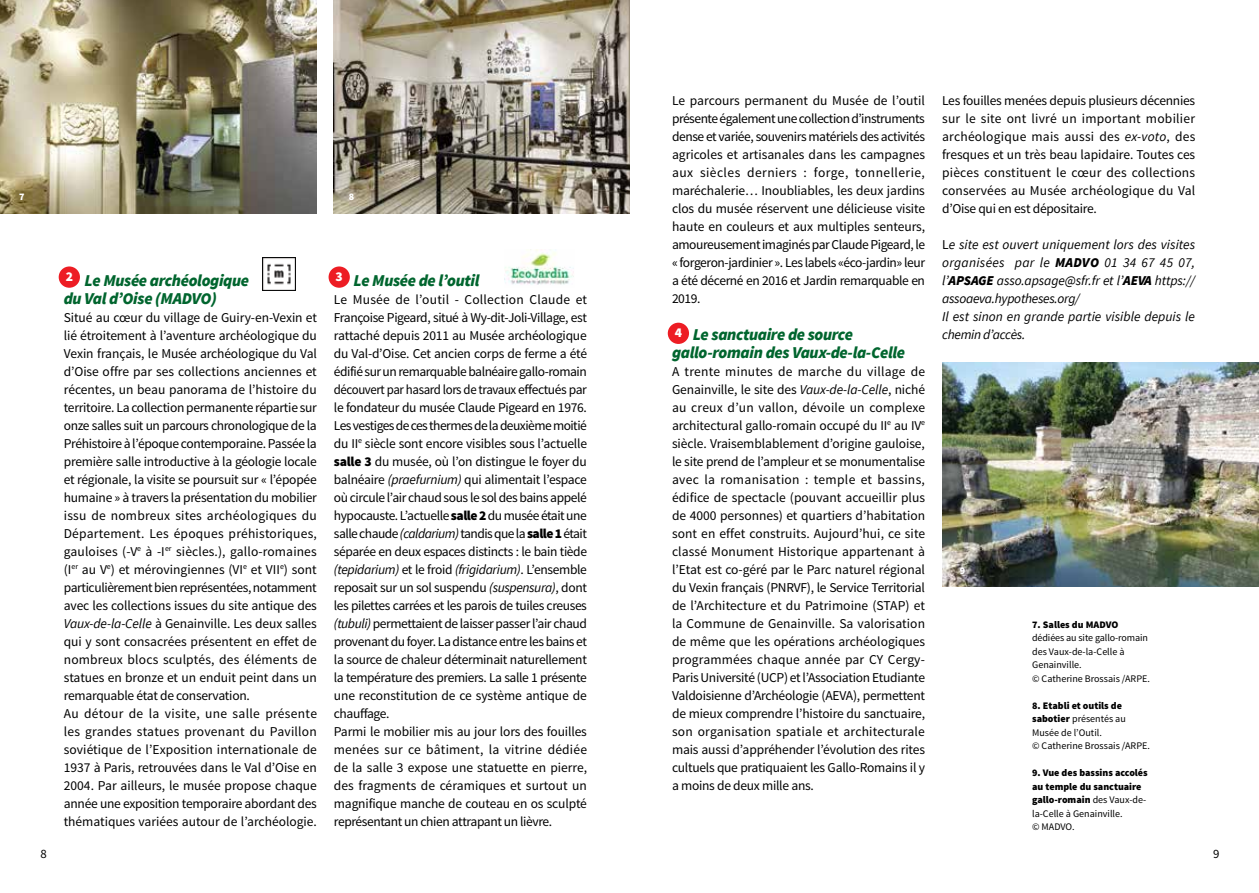
<style>
.page{position:relative;width:1259px;height:893px;background:#fff}
.page>*{position:absolute;margin:0;border:0;box-sizing:border-box;transform-origin:0 0}
.t1{font:italic 900 16.5px/18px "Source Sans Pro";letter-spacing:-.02em;color:#00652e}
.t2{font:13.5px/18px "Source Sans Pro";letter-spacing:-.02em;color:#000;text-align:justify}
.t3{font:italic 13.5px/18px "Source Sans Pro";letter-spacing:.005em;color:#000}
.t4{font:900 13.5px "Source Sans Pro";color:#fff}
.t5{font:12.75px "Source Sans Pro";color:#000}
.t6{font:10.05px/13.5px "Source Sans Pro";color:#000}
.t7{font:900 10.05px/13.5px "Source Sans Pro";letter-spacing:-.01em;color:#000}
.t8{font:900 10.05px "Source Sans Pro";color:#fff}
.s1{font-style:italic}
.s2{font-weight:900}
.s3{font-style:normal}
.s4{font-weight:400}
</style>
<div class="page">
<img style="left:0;top:0;width:317px;height:214px">
<img style="left:334px;top:0;width:295px;height:214px">
<img style="left:942px;top:363px;width:317px;height:223px">
<div style="left:59px;top:266px;width:21px;height:22px;background:#ed1d24;border-radius:50%"></div>
<div style="left:328px;top:266px;width:22px;height:22px;background:#ed1d24;border-radius:50%"></div>
<div style="left:668px;top:323px;width:21px;height:21px;background:#ed1d24;border-radius:50%"></div>
<svg style="left:262px;top:257px;width:34px;height:34px"></svg>
<img style="left:262px;top:258px;width:33px;height:33px">
<img style="left:504px;top:250px;width:70px;height:35px">
<p class="t8" style="left:19px;top:190px;width:7px">7</p>
<p class="t8" style="left:349px;top:190px;width:7px">8</p>
<p class="t4" style="left:66px;top:268px;width:9px">2</p>
<p class="t4" style="left:335px;top:268px;width:9px">3</p>
<p class="t1" style="left:64px;top:271px;width:187px;text-indent:21px">Le Musée archéologique du Val d’Oise (MADVO)</p>
<p class="t2" style="left:64px;top:308px;width:255px;text-align:left">Situé au cœur du village de Guiry-en-Vexin et lié étroitement à l’aventure archéologique du Vexin français, le Musée archéologique du Val d’Oise offre par ses collections anciennes et récentes, un beau panorama de l’histoire du territoire. La collection permanente répartie sur onze salles suit un parcours chronologique de la Préhistoire à l’époque contemporaine. Passée la première salle introductive à la géologie locale et régionale, la visite se poursuit sur « l’épopée humaine » à travers la présentation du mobilier issu de nombreux sites archéologiques du Département. Les époques préhistoriques, gauloises (-V<sup>e</sup> à -I<sup>er</sup> siècles.), gallo-romaines (I<sup>er</sup> au V<sup>e</sup>) et mérovingiennes (VI<sup>e</sup> et VII<sup>e</sup>) sont particulièrement bien représentées, notamment avec les collections issues du site antique des <span class="s1">Vaux-de-la-Celle</span> à Genainville. Les deux salles qui y sont consacrées présentent en effet de nombreux blocs sculptés, des éléments de statues en bronze et un enduit peint dans un remarquable état de conservation.<br>Au détour de la visite, une salle présente les grandes statues provenant du Pavillon soviétique de l’Exposition internationale de 1937 à Paris, retrouvées dans le Val d’Oise en 2004. Par ailleurs, le musée propose chaque année une exposition temporaire abordant des thématiques variées autour de l’archéologie.</p>
<p class="t1" style="left:353px;top:271px;width:127px">Le Musée de l’outil</p>
<p class="t2" style="left:334px;top:290px;width:255px;text-align:left">Le Musée de l’outil - Collection Claude et Françoise Pigeard, situé à Wy-dit-Joli-Village, est rattaché depuis 2011 au Musée archéologique du Val-d’Oise. Cet ancien corps de ferme a été édifié sur un remarquable balnéaire gallo-romain découvert par hasard lors de travaux effectués par le fondateur du musée Claude Pigeard en 1976.<br>Les vestiges de ces thermes de la deuxième moitié du II<sup>e</sup> siècle sont encore visibles sous l’actuelle <span class="s2">salle 3</span> du musée, où l’on distingue le foyer du balnéaire <span class="s1">(praefurnium)</span> qui alimentait l’espace où circule l’air chaud sous le sol des bains appelé hypocauste. L’actuelle <span class="s2">salle 2</span> du musée était une salle chaude <span class="s1">(caldarium)</span> tandis que la <span class="s2">salle 1</span> était séparée en deux espaces distincts : le bain tiède <span class="s1">(tepidarium)</span> et le froid <span class="s1">(frigidarium)</span>. L’ensemble reposait sur un sol suspendu <span class="s1">(suspensura)</span>, dont les pilettes carrées et les parois de tuiles creuses <span class="s1">(tubuli)</span> permettaient de laisser passer l’air chaud provenant du foyer. La distance entre les bains et la source de chaleur déterminait naturellement la température des premiers. La salle 1 présente une reconstitution de ce système antique de chauffage.<br>Parmi le mobilier mis au jour lors des fouilles menées sur ce bâtiment, la vitrine dédiée de la salle 3 expose une statuette en pierre, des fragments de céramiques et surtout un magnifique manche de couteau en os sculpté représentant un chien attrapant un lièvre.</p>
<p class="t2" style="left:672px;top:92px;width:255px">Le parcours permanent du Musée de l’outil présente également une collection d’instruments dense et variée, souvenirs matériels des activités agricoles et artisanales dans les campagnes aux siècles derniers : forge, tonnellerie, maréchalerie… Inoubliables, les deux jardins clos du musée réservent une délicieuse visite haute en couleurs et aux multiples senteurs, amoureusement imaginés par Claude Pigeard, le « forgeron-jardinier ». Les labels «éco-jardin» leur a été décerné en 2016 et Jardin remarquable en 2019.</p>
<p class="t1" style="left:672px;top:325px;width:235px;text-indent:21px">Le sanctuaire de source gallo-romain des Vaux-de-la-Celle</p>
<p class="t2" style="left:672px;top:362px;width:255px">A trente minutes de marche du village de Genainville, le site des <span class="s1">Vaux-de-la-Celle</span>, niché au creux d’un vallon, dévoile un complexe architectural gallo-romain occupé du II<sup>e</sup> au IV<sup>e </sup>siècle. Vraisemblablement d’origine gauloise, le site prend de l’ampleur et se monumentalise avec la romanisation : temple et bassins, édifice de spectacle (pouvant accueillir plus de 4000 personnes) et quartiers d’habitation sont en effet construits. Aujourd’hui, ce site classé Monument Historique appartenant à l’Etat est co-géré par le Parc naturel régional du Vexin français (PNRVF), le Service Territorial de l’Architecture et du Patrimoine (STAP) et la Commune de Genainville. Sa valorisation de même que les opérations archéologiques programmées chaque année par CY Cergy-Paris Université (UCP) et l’Association Etudiante Valdoisienne d’Archéologie (AEVA), permettent de mieux comprendre l’histoire du sanctuaire, son organisation spatiale et architecturale mais aussi d’appréhender l’évolution des rites cultuels que pratiquaient les Gallo-Romains il y a moins de deux mille ans.</p>
<p class="t4" style="left:675px;top:324px;width:9px">4</p>
<p class="t2" style="left:942px;top:92px;width:255px">Les fouilles menées depuis plusieurs décennies sur le site ont livré un important mobilier archéologique mais aussi des <span class="s1">ex-voto</span>, des fresques et un très beau lapidaire. Toutes ces pièces constituent le cœur des collections conservées au Musée archéologique du Val d’Oise qui en est dépositaire.</p>
<p class="t3" style="left:942px;top:236px;width:255px"><span class="s3">L</span>e site est ouvert uniquement lors des visites organisées par le <span class="s2">MADVO</span> 01 34 67 45 07, l’<span class="s2">APSAGE</span> asso.apsage@sfr.fr et l’<span class="s2">AEVA</span> https:// assoaeva.hypotheses.org/<br>Il est sinon en grande partie visible depuis le chemin d’accès.</p>
<p class="t8" style="left:960px;top:564px;width:7px">9</p>
<p class="t7" style="left:1032px;top:618px;width:87px">7. Salles du MADVO</p>
<p class="t6" style="left:1032px;top:631px;width:119px">dédiées au site gallo-romain des Vaux-de-la-Celle à<br>Genainville.<br>© Catherine Brossais /ARPE.</p>
<p class="t6" style="left:1032px;top:699px;width:119px"><span class="s2">8. Etabli et outils de sabotier</span> présentés au<br>Musée de l’Outil.<br>© Catherine Brossais /ARPE.</p>
<p class="t7" style="left:1032px;top:766px;width:117px">9. Vue des bassins accolés au temple du sanctuaire gallo-romain <span class="s4">des Vaux-de&shy;la-Celle à Genainville.<br>© MADVO.</span></p>
<p class="t5" style="left:40px;top:846px;width:8px">8</p>
<p class="t5" style="left:1213px;top:846px;width:8px">9</p>
</div>
